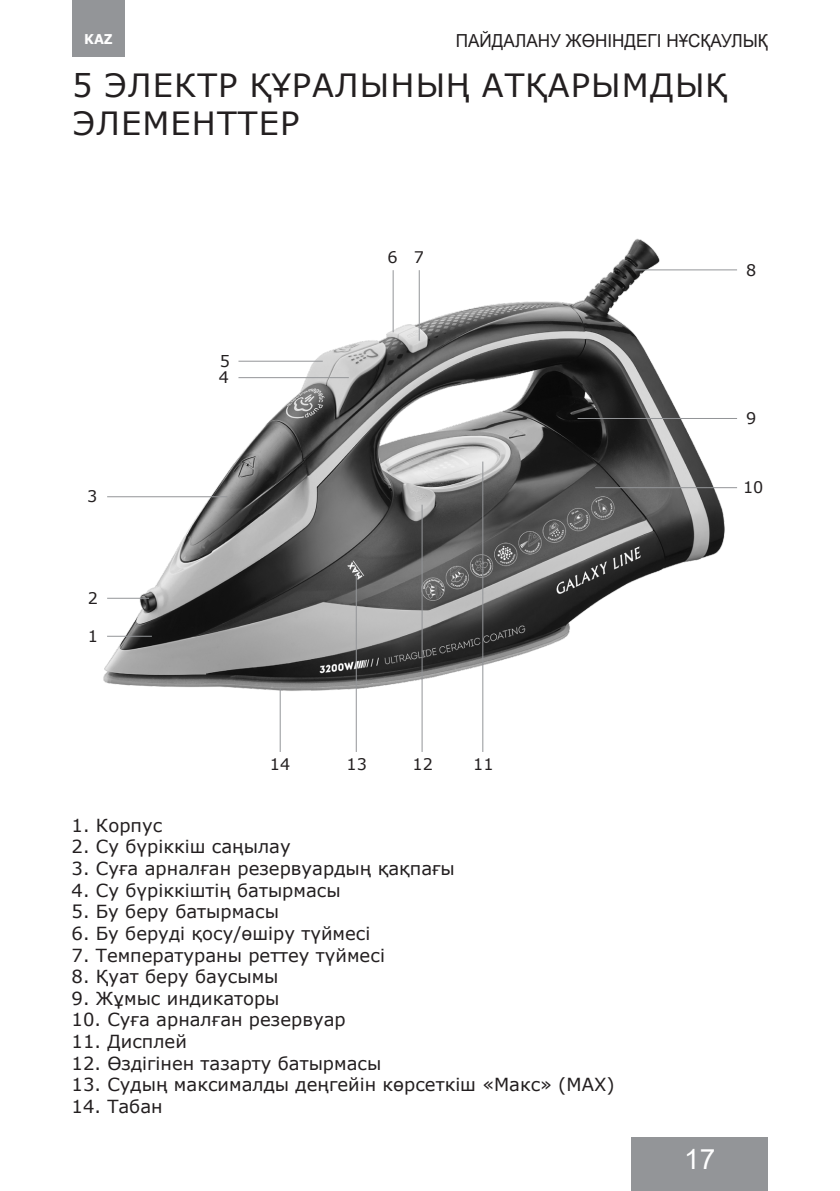
<style>
.page{position:relative;width:840px;height:1191px;background:#fff}
.page>*{position:absolute;margin:0;border:0;box-sizing:border-box;transform-origin:0 0}
.Заголовок{font:32px/38.4px "Verdana";letter-spacing:.035em;color:#231f20}
.t1{font:28px "Arial";color:#fff}
.Текст{font:18px "Verdana";color:#231f20}
.t2{font:18px "Arial";color:#231f20;scale:.95 1}
.t3{font:16px "Verdana";color:#231f20}
.t4{font:700 13.6px "Verdana";color:#fff;scale:.95 1}
</style>
<div class="page">
<div style="left:72px;top:0;width:53px;height:57px;background:#939598"></div>
<div style="left:631px;top:1137px;width:136px;height:54px;background:#939598"></div>
<img style="left:103px;top:238px;width:634px;height:514px">
<hr style="left:107px;top:496px;width:120px;height:1px;background:#939598">
<hr style="left:107px;top:598px;width:42px;height:1px;background:#939598">
<hr style="left:107px;top:636px;width:45px;height:1px;background:#939598">
<hr style="left:238px;top:377px;width:110px;height:1px;background:#939598">
<hr style="left:238px;top:361px;width:84px;height:1px;background:#939598">
<hr style="left:392px;top:270px;width:1px;height:62px;background:#939598">
<hr style="left:418px;top:270px;width:1px;height:71px;background:#939598">
<hr style="left:634px;top:269px;width:102px;height:1px;background:#939598">
<hr style="left:577px;top:418px;width:159px;height:1px;background:#939598">
<hr style="left:595px;top:487px;width:141px;height:1px;background:#939598">
<hr style="left:279px;top:687px;width:1px;height:65px;background:#939598">
<hr style="left:355px;top:574px;width:1px;height:178px;background:#939598">
<hr style="left:421px;top:505px;width:1px;height:247px;background:#939598">
<hr style="left:482px;top:461px;width:1px;height:291px;background:#939598">
<p class="t2" style="left:455px;top:29px;width:330px">ПАЙДАЛАНУ ЖӨНІНДЕГІ НҰСҚАУЛЫҚ</p>
<p class="Заголовок" style="left:72px;top:65px;width:656px">5 ЭЛЕКТР ҚҰРАЛЫНЫҢ АТҚАРЫМДЫҚ<br>ЭЛЕМЕНТТЕР</p>
<p class="t4" style="left:84px;top:30px;width:32px">KAZ</p>
<p class="t3" style="left:87px;top:485px;width:12px">3</p>
<p class="t3" style="left:88px;top:587px;width:12px">2</p>
<p class="t3" style="left:88px;top:625px;width:12px">1</p>
<p class="t3" style="left:219px;top:350px;width:12px">5</p>
<p class="t3" style="left:219px;top:366px;width:12px">4</p>
<p class="t3" style="left:387px;top:246px;width:12px">6</p>
<p class="t3" style="left:413px;top:247px;width:12px">7</p>
<p class="t3" style="left:270px;top:753px;width:22px">14</p>
<p class="t3" style="left:346px;top:753px;width:22px">13</p>
<p class="t3" style="left:412px;top:753px;width:22px">12</p>
<p class="t3" style="left:473px;top:753px;width:22px">11</p>
<p class="Текст" style="left:71px;top:813px;width:92px">1. Корпус</p>
<p class="Текст" style="left:71px;top:834px;width:220px">2. Су бүріккіш саңылау</p>
<p class="Текст" style="left:71px;top:856px;width:384px">3. Суға арналған резервуардың қақпағы</p>
<p class="Текст" style="left:71px;top:877px;width:270px">4. Су бүріккіштің батырмасы</p>
<p class="Текст" style="left:71px;top:899px;width:209px">5. Бу беру батырмасы</p>
<p class="Текст" style="left:71px;top:921px;width:300px">6. Бу беруді қосу/өшіру түймесі</p>
<p class="Текст" style="left:71px;top:942px;width:315px">7. Температураны реттеу түймесі</p>
<p class="Текст" style="left:71px;top:964px;width:208px">8. Қуат беру баусымы</p>
<p class="Текст" style="left:71px;top:985px;width:209px">9. Жұмыс индикаторы</p>
<p class="Текст" style="left:71px;top:1007px;width:275px">10. Суға арналған резервуар</p>
<p class="Текст" style="left:71px;top:1029px;width:117px">11. Дисплей</p>
<p class="Текст" style="left:71px;top:1050px;width:311px">12. Өздігінен тазарту батырмасы</p>
<p class="Текст" style="left:71px;top:1072px;width:544px">13. Судың максималды деңгейін көрсеткіш «Макс» (MAX)</p>
<p class="Текст" style="left:71px;top:1093px;width:93px">14. Табан</p>
<p class="t3" style="left:745px;top:260px;width:12px">8</p>
<p class="t3" style="left:745px;top:407px;width:12px">9</p>
<p class="t3" style="left:742px;top:476px;width:22px">10</p>
<h2 class="t1" style="left:683px;top:1140px;width:33px">17</h2>
</div>
